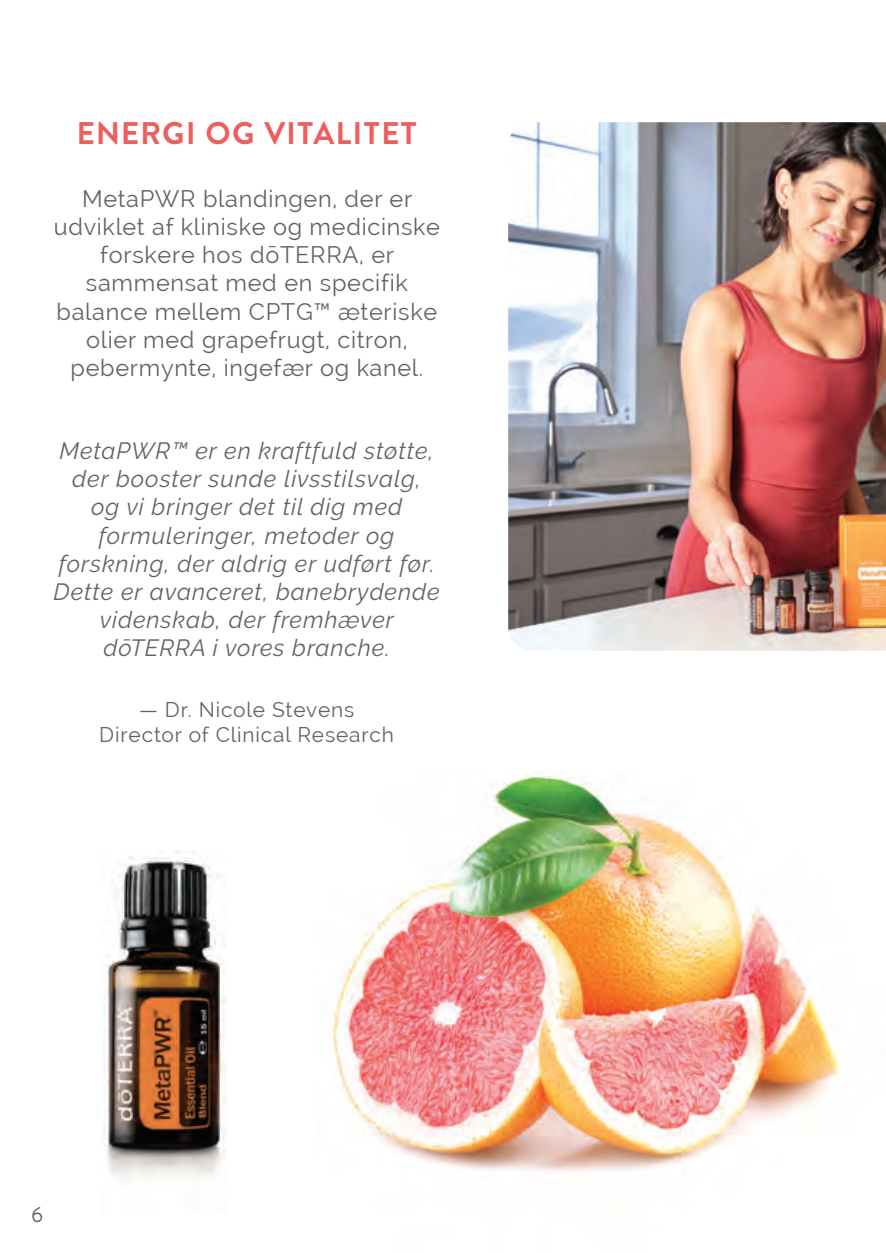
<style>
.page{position:relative;width:886px;height:1253px;background:#fff}
.page>*{position:absolute;margin:0;border:0;box-sizing:border-box;transform-origin:0 0}
.t1{font:700 31.2px "Brandon Text";letter-spacing:.04em;color:#ee5e5c}
.t2{font:italic 23.4px/28.2px "Raleway";letter-spacing:.04em;color:#636366;text-align:center}
.t3{font:23.4px/28.2px "Raleway";letter-spacing:.03em;color:#636366;text-align:center}
.t4{font:21px/24.9px "Raleway";letter-spacing:.04em;color:#636366;text-align:center}
.t5{font:21px "Brandon Text";color:#636366}
</style>
<div class="page">
<img style="left:332px;top:772px;width:509px;height:400px">
<img style="left:508px;top:122px;width:378px;height:529px">
<img style="left:102px;top:851px;width:124px;height:329px">
<h1 class="t1" style="left:77px;top:112px;width:342px">ENERGI OG VITALITET</h1>
<p class="t3" style="left:54px;top:184px;width:388px">MetaPWR blandingen, der er udviklet af kliniske og medicinske forskere hos dōTERRA, er sammensat med en specifik balance mellem CPTG™ æteriske olier med grapefrugt, citron, pebermynte, ingefær og kanel.</p>
<p class="t2" style="left:54px;top:437px;width:387px">MetaPWR™ er en kraftfuld støtte, der booster sunde livsstilsvalg,<br>og vi bringer det til dig med formuleringer, metoder og forskning, der aldrig er udført før.<br>Dette er avanceret, banebrydende videnskab, der fremhæver dōTERRA i vores branche.</p>
<p class="t4" style="left:99px;top:697px;width:296px">— Dr. Nicole Stevens<br>Director of Clinical Research</p>
<p class="t5" style="left:31px;top:1200px;width:14px">6</p>
</div>
